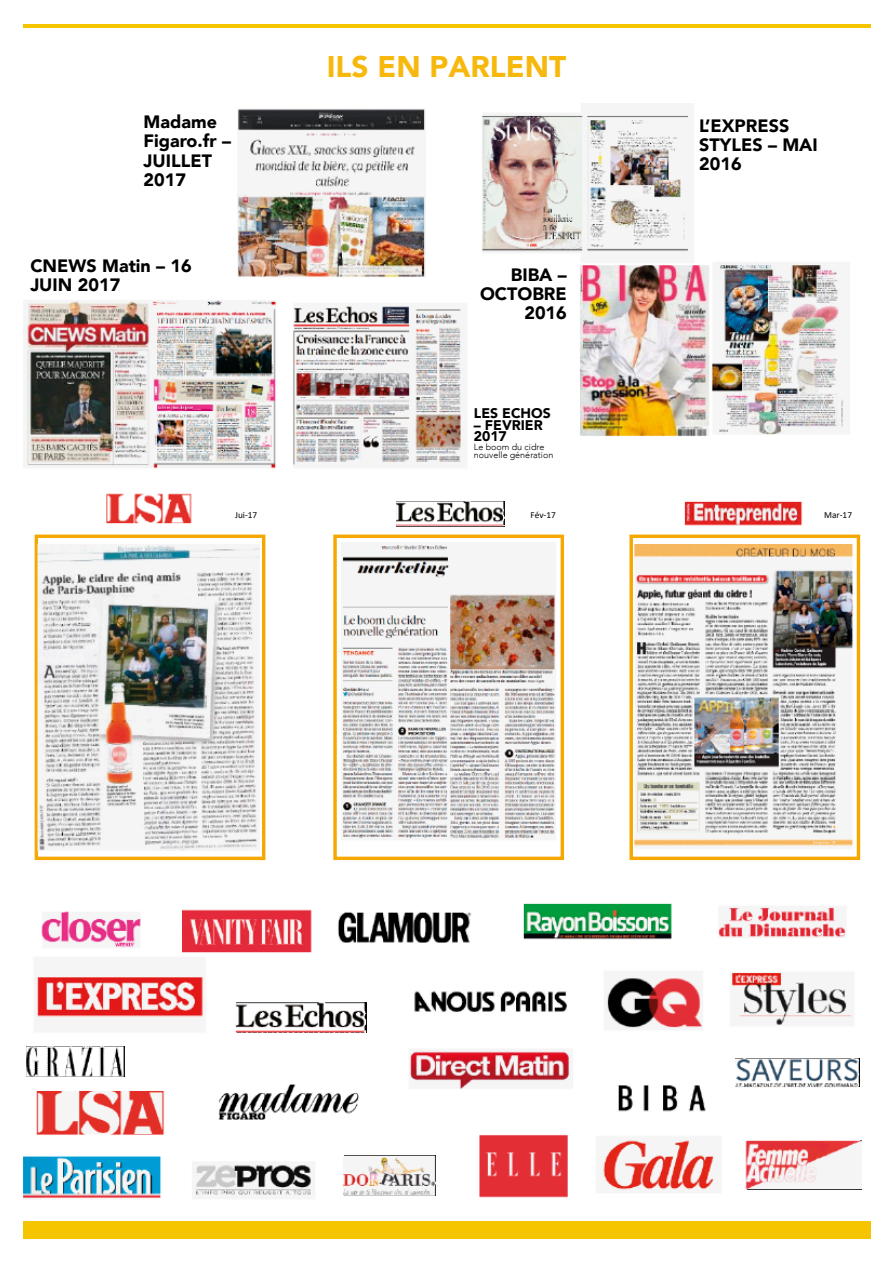
<style>
.page{position:relative;width:893px;height:1263px;background:#fff}
.page>*{position:absolute;margin:0;border:0;box-sizing:border-box;transform-origin:0 0}
.t1{font:900 29.85px "Avenir";color:#f7b80e}
.t2{font:900 17.85px/19.4px "Avenir";color:#000}
.t3{font:900 13.95px/11.7px "Avenir";color:#000}
.t4{font:9.3px "Calibri";color:#000}
.t5{font:300 9px/7.5px "Avenir";color:#000}
</style>
<div class="page">
<img style="left:24px;top:109px;width:838px;height:1090px">
<div style="left:23px;top:1221px;width:847px;height:17px;background:#f5c500"></div>
<hr style="left:23px;top:25px;width:847px;height:3px;background:#f5c500">
<p class="t2" style="left:144px;top:112px;width:89px">Madame<br>Figaro.fr –<br>JUILLET<br>2017</p>
<p class="t2" style="left:30px;top:256px;width:163px">CNEWS Matin – 16<br>JUIN 2017</p>
<h1 class="t1" style="left:327px;top:41px;width:241px">ILS EN PARLENT</h1>
<p class="t2" style="left:480px;top:264px;width:88px;text-align:right">BIBA –<br>OCTOBRE<br>2016</p>
<p class="t3" style="left:474px;top:407px;width:78px">LES ECHOS</p>
<p class="t3" style="left:474px;top:418px;width:70px">– FEVRIER<br>2017</p>
<p class="t5" style="left:474px;top:443px;width:81px">Le boom du cidre nouvelle génération</p>
<p class="t2" style="left:699px;top:115px;width:120px">L’EXPRESS<br>STYLES – MAI<br>2016</p>
<p class="t4" style="left:235px;top:508px;width:24px">Jui-17</p>
<p class="t4" style="left:530px;top:508px;width:27px">Fév-17</p>
<p class="t4" style="left:824px;top:508px;width:29px">Mar-17</p>
</div>
